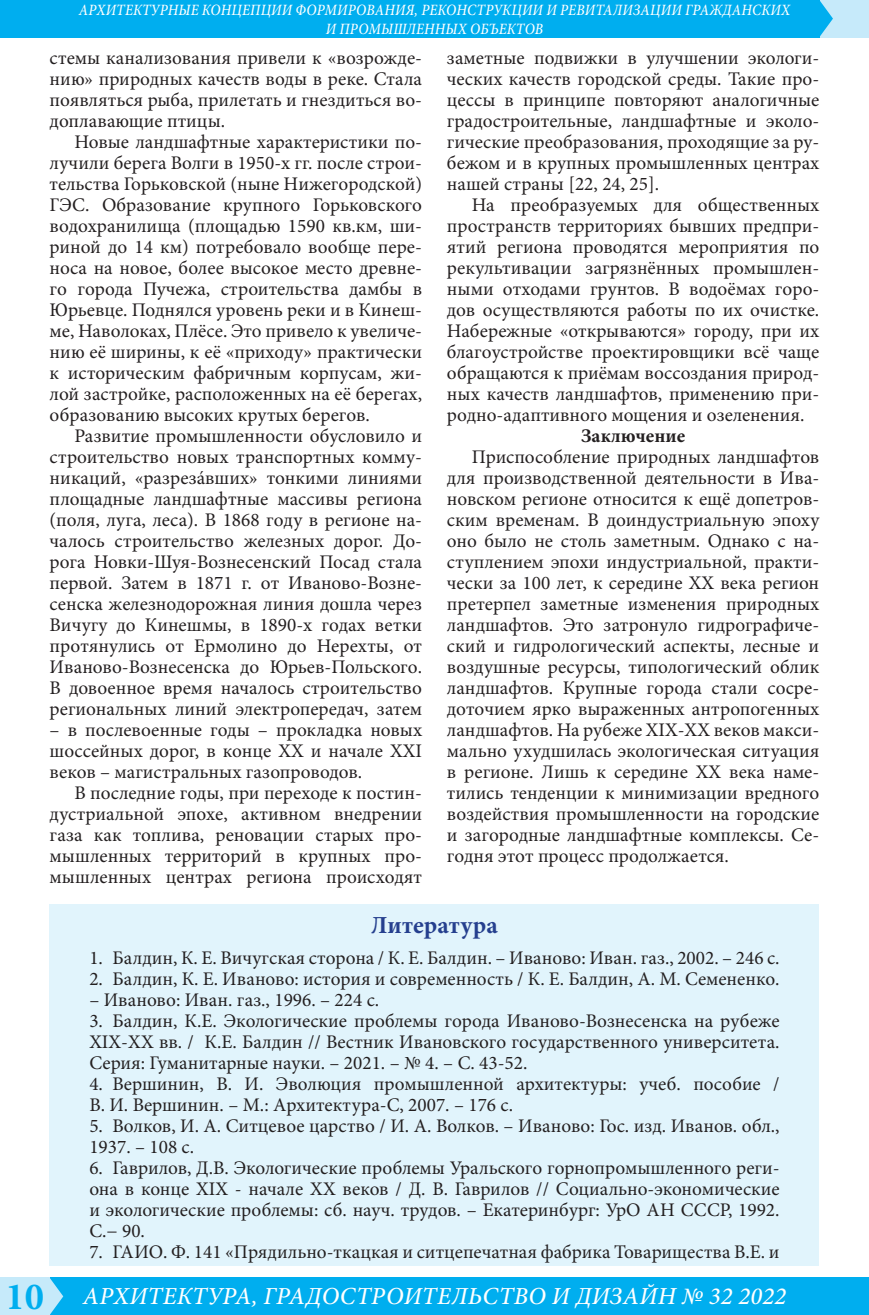
<style>
.page{position:relative;width:869px;height:1315px;background:#fff}
.page>*{position:absolute;margin:0;border:0;box-sizing:border-box;transform-origin:0 0}
.t1{font:italic 500 24.5px "Minion Pro";letter-spacing:.01em;color:#fff}
.Литература_заголовок{font:700 24.5px "Minion Pro";letter-spacing:.01em;color:#253f8e}
.t2{font:19.25px/21px "Minion Pro";color:#231f20;text-align:justify}
.Жирный_по_центру{font:700 19.25px "Minion Pro";color:#231f20}
.t3{font:italic 500 15.75px/18.9px "Minion Pro";letter-spacing:.01em;color:#fff;text-align:center;scale:.9 1}
.s1{font-weight:700;font-style:normal;font-size:38.5px;color:#00aeef}
</style>
<div class="page">
<div style="left:46px;top:1277px;width:822px;height:38px;background:#00aeef"></div>
<div style="left:819px;top:0;width:49px;height:37px;background:#c6eafa"></div>
<div style="left:0;top:1277px;width:50px;height:38px;background:#c6eafa"></div>
<div style="left:0;top:0;width:819px;height:37px;background:#00aeef"></div>
<svg style="left:50px;top:1278px;width:13px;height:37px"></svg>
<svg style="left:819px;top:0;width:13px;height:37px"></svg>
<div style="left:50px;top:904px;width:768px;height:361px;background:#e1f4fc"></div>
<p class="t3" style="left:79px;top:0;width:791px">АРХИТЕКТУРНЫЕ КОНЦЕПЦИИ ФОРМИРОВАНИЯ, РЕКОНСТРУКЦИИ И РЕВИТАЛИЗАЦИИ ГРАЖДАНСКИХ<br>И ПРОМЫШЛЕННЫХ ОБЪЕКТОВ</p>
<p class="t2" style="left:50px;top:47px;width:374px">стемы канализования привели к «возрожде&shy;нию» природных качеств воды в реке. Стала появляться рыба, прилетать и гнездиться во&shy;доплавающие птицы.</p>
<p class="t2" style="left:50px;top:131px;width:374px;text-indent:25px">Новые ландшафтные характеристики по&shy;лучили берега Волги в 1950-х гг. после строи&shy;тельства Горьковской (ныне Нижегородской)<br>ГЭС. Образование крупного Горьковского водохранилища (площадью 1590 кв.км, ши&shy;риной до 14 км) потребовало вообще пере&shy;носа на новое, более высокое место древне&shy;го города Пучежа, строительства дамбы в Юрьевце. Поднялся уровень реки и в Кинеш&shy;ме, Наволоках, Плёсе. Это привело к увеличе&shy;нию её ширины, к её «приходу» практически к историческим фабричным корпусам, жи&shy;лой застройке, расположенных на её берегах, образованию высоких крутых берегов.</p>
<p class="t2" style="left:50px;top:425px;width:374px;text-indent:25px">Развитие промышленности обусловило и строительство новых транспортных комму&shy;никаций, «разрезáвших» тонкими линиями площадные ландшафтные массивы региона (поля, луга, леса). В 1868 году в регионе на&shy;чалось строительство железных дорог. До&shy;рога Новки-Шуя-Вознесенский Посад стала первой. Затем в 1871 г. от Иваново-Возне&shy;сенска железнодорожная линия дошла через Вичугу до Кинешмы, в 1890-х годах ветки протянулись от Ермолино до Нерехты, от Иваново-Вознесенска до Юрьев-Польского.<br>В довоенное время началось строительство региональных линий электропередач, затем</p>
<p class="t2" style="left:50px;top:719px;width:374px">– в послевоенные годы – прокладка новых шоссейных дорог, в конце ХХ и начале ХХI веков – магистральных газопроводов.</p>
<p class="t2" style="left:50px;top:782px;width:374px;text-indent:25px">В последние годы, при переходе к постин&shy;дустриальной эпохе, активном внедрении газа как топлива, реновации старых про&shy;мышленных территорий в крупных про&shy;мышленных центрах региона происходят</p>
<p class="t2" style="left:446px;top:47px;width:374px">заметные подвижки в улучшении экологи&shy;ческих качеств городской среды. Такие про&shy;цессы в принципе повторяют аналогичные градостроительные, ландшафтные и эколо&shy;гические преобразования, проходящие за ру&shy;бежом и в крупных промышленных центрах нашей страны [22, 24, 25].</p>
<p class="t2" style="left:446px;top:194px;width:374px;text-indent:25px">На преобразуемых для общественных пространств территориях бывших предпри&shy;ятий региона проводятся мероприятия по рекультивации загрязнённых промышлен&shy;ными отходами грунтов. В водоёмах горо&shy;дов осуществляются работы по их очистке.<br>Набережные «открываются» городу, при их благоустройстве проектировщики всё чаще обращаются к приёмам воссоздания природ&shy;ных качеств ландшафтов, применению при&shy;родно-адаптивного мощения и озеленения.</p>
<p class="Жирный_по_центру" style="left:580px;top:422px;width:106px">Заключение</p>
<p class="t2" style="left:446px;top:446px;width:374px;text-indent:25px">Приспособление природных ландшафтов для производственной деятельности в Ива&shy;новском регионе относится к ещё допетров&shy;ским временам. В доиндустриальную эпоху оно было не столь заметным. Однако с на&shy;ступлением эпохи индустриальной, практи&shy;чески за 100 лет, к середине ХХ века регион претерпел заметные изменения природных ландшафтов. Это затронуло гидрографиче&shy;ский и гидрологический аспекты, лесные и воздушные ресурсы, типологический облик ландшафтов. Крупные города стали сосре&shy;доточием ярко выраженных антропогенных ландшафтов. На рубеже XIX-XX веков макси&shy;мально ухудшилась экологическая ситуация в регионе. Лишь к середине ХХ века наме&shy;тились тенденции к минимизации вредного воздействия промышленности на городские и загородные ландшафтные комплексы. Се&shy;годня этот процесс продолжается.</p>
<p class="Литература_заголовок" style="left:371px;top:908px;width:128px">Литература</p>
<p class="t2" style="left:89px;top:947px;width:691px">1. Балдин, К. Е. Вичугская сторона / К. Е. Балдин. – Иваново: Иван. газ., 2002. – 246 с.</p>
<p class="t2" style="left:89px;top:968px;width:691px">2. Балдин, К. Е. Иваново: история и современность / К. Е. Балдин, А. М. Семененко.</p>
<p class="t2" style="left:89px;top:989px;width:291px">– Иваново: Иван. газ., 1996. – 224 с.</p>
<p class="t2" style="left:89px;top:1010px;width:691px">3. Балдин, К.Е. Экологические проблемы города Иваново-Вознесенска на рубеже XIX-XX вв. / К.Е. Балдин // Вестник Ивановского государственного университета.<br>Серия: Гуманитарные науки. – 2021. – № 4. – С. 43-52.</p>
<p class="t2" style="left:89px;top:1073px;width:691px">4. Вершинин, В. И. Эволюция промышленной архитектуры: учеб. пособие /<br>В. И. Вершинин. – М.: Архитектура-С, 2007. – 176 с.</p>
<p class="t2" style="left:89px;top:1115px;width:691px">5. Волков, И. А. Ситцевое царство / И. А. Волков. – Иваново: Гос. изд. Иванов. обл.,<br>1937. – 108 с.</p>
<p class="t2" style="left:89px;top:1157px;width:691px">6. Гаврилов, Д.В. Экологические проблемы Уральского горнопромышленного реги&shy;она в конце XIX - начале XX веков / Д. В. Гаврилов // Социально-экономические и экологические проблемы: сб. науч. трудов. – Екатеринбург: УрО АН СССР, 1992.<br>С.− 90.</p>
<p class="t2" style="left:89px;top:1241px;width:691px">7. ГАИО. Ф. 141 «Прядильно-ткацкая и ситцепечатная фабрика Товарищества В.Е. и</p>
<p class="t1" style="left:6px;top:1279px;width:781px"><span class="s1">10</span> АРХИТЕКТУРА, ГРАДОСТРОИТЕЛЬСТВО И ДИЗАЙН № 32 2022</p>
</div>
